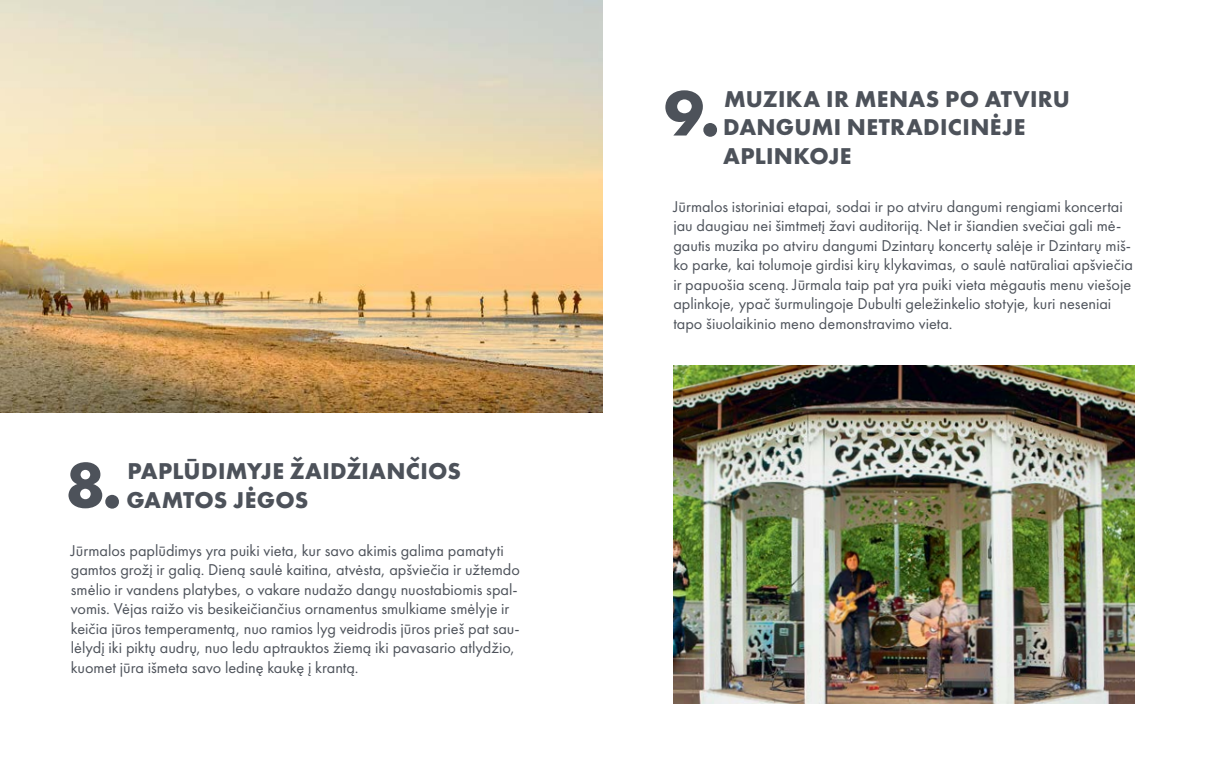
<style>
.page{position:relative;width:1205px;height:780px;background:#fff}
.page>*{position:absolute;margin:0;border:0;box-sizing:border-box;transform-origin:0 0}
.t1{font:66.25px "Futura PT Bold";color:#4d525a}
.t2{font:23.75px/28.5px "Futura PT Bold";letter-spacing:.01em;color:#4d525a}
.t3{font:16.25px/19.5px "Futura PT Book";color:#4d525a}
</style>
<div class="page">
<img style="left:0;top:0;width:602px;height:412px">
<img style="left:673px;top:365px;width:461px;height:338px">
<h2 class="t2" style="left:126px;top:456px;width:336px">PAPLŪDIMYJE ŽAIDŽIANČIOS<br>GAMTOS JĖGOS</h2>
<p class="t3" style="left:71px;top:540px;width:450px">Jūrmalos paplūdimys yra puiki vieta, kur savo akimis galima pamatyti gamtos grožį ir galią. Dieną saulė kaitina, atvėsta, apšviečia ir užtemdo smėlio ir vandens platybes, o vakare nudažo dangų nuostabiomis spal&shy;vomis. Vėjas raižo vis besikeičiančius ornamentus smulkiame smėlyje ir keičia jūros temperamentą, nuo ramios lyg veidrodis jūros prieš pat sau&shy;lėlydį iki piktų audrų, nuo ledu aptrauktos žiemą iki pavasario atlydžio, kuomet jūra išmeta savo ledinę kaukę į krantą.</p>
<h1 class="t1" style="left:65px;top:442px;width:58px">8.</h1>
<h1 class="t1" style="left:664px;top:71px;width:57px">9.</h1>
<h2 class="t2" style="left:723px;top:84px;width:348px">MUZIKA IR MENAS PO ATVIRU<br>DANGUMI NETRADICINĖJE<br>APLINKOJE</h2>
<p class="t3" style="left:673px;top:196px;width:461px">Jūrmalos istoriniai etapai, sodai ir po atviru dangumi rengiami koncertai jau daugiau nei šimtmetį žavi auditoriją. Net ir šiandien svečiai gali mė&shy;gautis muzika po atviru dangumi Dzintarų koncertų salėje ir Dzintarų miš&shy;ko parke, kai tolumoje girdisi kirų klykavimas, o saulė natūraliai apšviečia ir papuošia sceną. Jūrmala taip pat yra puiki vieta mėgautis menu viešoje aplinkoje, ypač šurmulingoje Dubulti geležinkelio stotyje, kuri neseniai tapo šiuolaikinio meno demonstravimo vieta.</p>
</div>
